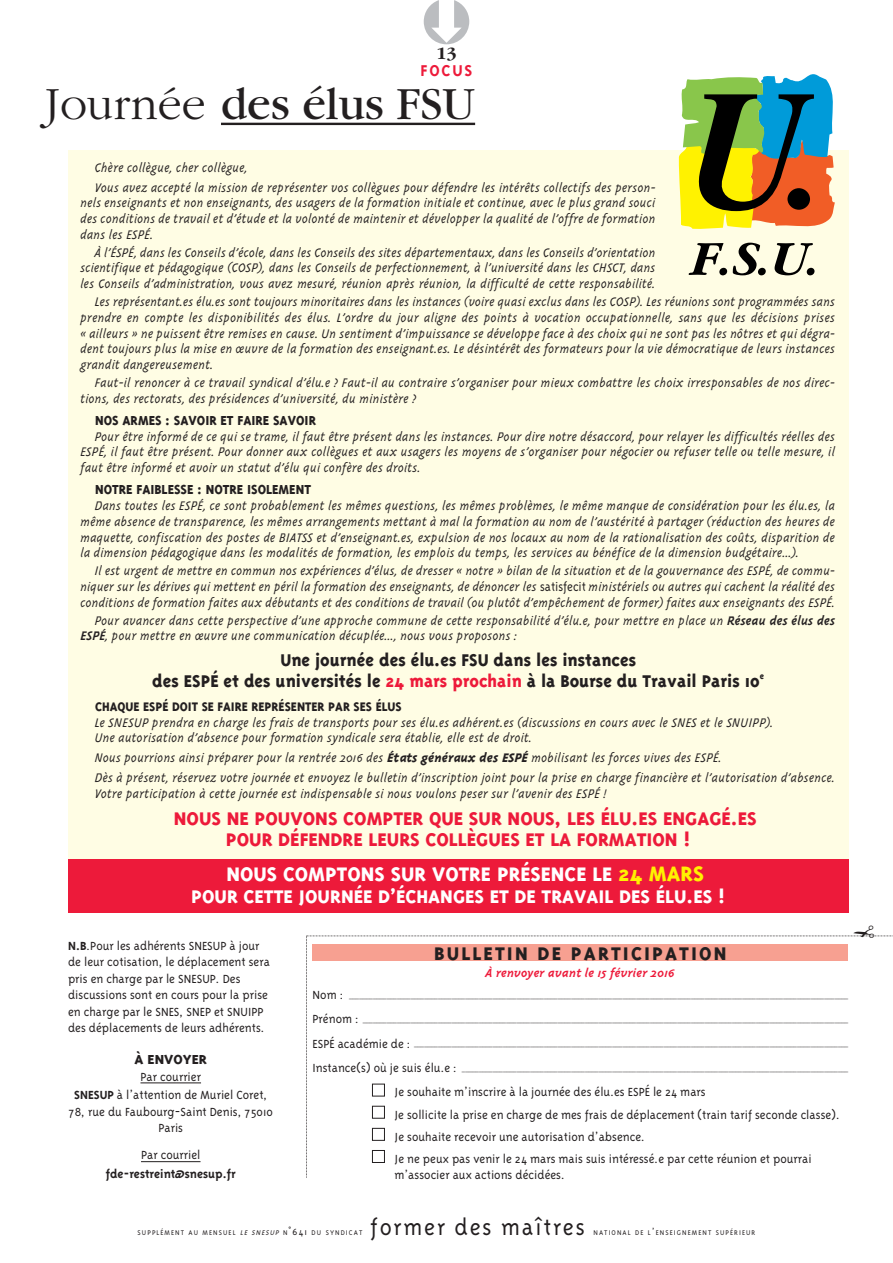
<style>
.page{position:relative;width:893px;height:1263px;background:#fff}
.page>*{position:absolute;margin:0;border:0;box-sizing:border-box;transform-origin:0 0}
.t1{font:48px "Garamond";color:#231f20}
.t2{font:300 25.5px "Triplex";letter-spacing:.07em;color:#231f20}
.t3{font:800 22.5px "Triplex";color:#fff}
.t4{font:800 21px/21px "Triplex";color:#ed1a3a}
.t5{font:800 21px "Triplex";color:#fff}
.t6{font:800 21px "Triplex";letter-spacing:.1em;color:#231f20}
.t7{font:800 19.5px/21px "Triplex";color:#231f20;text-align:center;scale:.95 1}
.t8{font:700 18px "Triplex";letter-spacing:.1em;color:#ed1a3a}
.t9{font:700 18px "Garamond";color:#231f20}
.t10{font:800 15px "Triplex";color:#231f20;scale:.95 1}
.t11{font:800 15px "Triplex";color:#231f20;scale:1.05 1}
.t12{font:italic 300 14.25px/15.8px "Triplex";color:#231f20;text-align:justify;scale:.95 1}
.t13{font:300 13.5px/16.5px "Triplex";color:#231f20}
.t14{font:700 13.5px/18.6px "Triplex";color:#231f20;text-align:center}
.t15{font:italic 700 13.5px "Triplex";color:#ed1a3a}
.t16{font:300 7.8px "Triplex";letter-spacing:.135em;color:#231f20}
.t17{font:300 6px "Triplex";color:#231f20}
.s1{font-weight:300}
.s2{font-style:normal}
.s3{font-weight:700}
.s4{color:#ed1a3a}
.s5{font-weight:800;font-style:normal}
.s6{font-weight:800}
.s7{font-size:24px;color:#fff200}
.s8{font-style:italic}
.s9{font-size:10.5px}
</style>
<div class="page">
<hr style="left:221px;top:123px;width:254px;height:2px;background:#231f20">
<div style="left:68px;top:150px;width:780px;height:709px;background:#fffde4"></div>
<div style="left:68px;top:859px;width:780px;height:53px;background:#ed1a3a"></div>
<hr style="left:140px;top:1082px;width:61px;height:1px;background:#231f20">
<hr style="left:141px;top:1161px;width:60px;height:1px;background:#231f20">
<svg style="left:679px;top:74px;width:156px;height:155px;background:#889255"></svg>
<div style="left:787px;top:188px;width:23px;height:22px;background:#000;border-radius:50%"></div>
<svg style="left:689px;top:243px;width:34px;height:32px"></svg>
<div style="left:719px;top:268px;width:8px;height:7px;background:#000;border-radius:50%"></div>
<svg style="left:733px;top:243px;width:27px;height:32px"></svg>
<div style="left:758px;top:268px;width:8px;height:7px;background:#000;border-radius:50%"></div>
<svg style="left:775px;top:243px;width:38px;height:32px"></svg>
<div style="left:807px;top:268px;width:7px;height:7px;background:#000;border-radius:50%"></div>
<svg style="left:306px;top:935px;width:587px;height:243px"></svg>
<p class="t9" style="left:436px;top:47px;width:22px">13</p>
<p class="t1" style="left:45px;top:87px;width:432px"><span class="s1">Journée</span> des élus FSU</p>
<p class="t12" style="left:95px;top:158px;width:592px;line-height:20px">Chère collègue, cher collègue,<br>Vous avez accepté la mission de représenter vos collègues pour défendre les intérêts collectifs des person-</p>
<p class="t12" style="left:81px;top:196px;width:607px">nels enseignants et non enseignants, des usagers de la formation initiale et continue, avec le plus grand souci des conditions de travail et d’étude et la volonté de maintenir et développer la qualité de l’offre de formation dans les ESPÉ.</p>
<p class="t12" style="left:81px;top:246px;width:607px;text-indent:14px">À l’ÉSPÉ, dans les Conseils d’école, dans les Conseils des sites départementaux, dans les Conseils d’orientation scientifique et pédagogique (COSP), dans les Conseils de perfectionnement, à l’université dans les CHSCT, dans les Conseils d’administration, vous avez mesuré, réunion après réunion, la difficulté de cette responsabilité.</p>
<p class="t12" style="left:81px;top:295px;width:796px;text-indent:14px">Les représentant.es élu.es sont toujours minoritaires dans les instances (voire quasi exclus dans les COSP). Les réunions sont programmées sans prendre en compte les disponibilités des élus. L’ordre du jour aligne des points à vocation occupationnelle, sans que les décisions prises « ailleurs » ne puissent être remises en cause. Un sentiment d’impuissance se développe face à des choix qui ne sont pas les nôtres et qui dégra&shy;dent toujours plus la mise en œuvre de la formation des enseignant.es. Le désintérêt des formateurs pour la vie démocratique de leurs instances grandit dangereusement.</p>
<p class="t12" style="left:81px;top:376px;width:796px;text-indent:14px">Faut-il renoncer à ce travail syndical d’élu.e ? Faut-il au contraire s’organiser pour mieux combattre les choix irresponsables de nos direc&shy;tions, des rectorats, des présidences d’université, du ministère ?</p>
<p class="t10" style="left:95px;top:415px;width:234px">NOS ARMES : SAVOIR ET FAIRE SAVOIR</p>
<p class="t12" style="left:81px;top:430px;width:796px;text-indent:14px">Pour être informé de ce qui se trame, il faut être présent dans les instances. Pour dire notre désaccord, pour relayer les difficultés réelles des ESPÉ, il faut être présent. Pour donner aux collègues et aux usagers les moyens de s’organiser pour négocier ou refuser telle ou telle mesure, il faut être informé et avoir un statut d’élu qui confère des droits.</p>
<p class="t10" style="left:95px;top:484px;width:229px">NOTRE FAIBLESSE : NOTRE ISOLEMENT</p>
<p class="t12" style="left:81px;top:499px;width:796px;text-indent:14px">Dans toutes les ESPÉ, ce sont probablement les mêmes questions, les mêmes problèmes, le même manque de considération pour les élu.es, la même absence de transparence, les mêmes arrangements mettant à mal la formation au nom de l’austérité à partager (réduction des heures de maquette, confiscation des postes de BIATSS et d’enseignant.es, expulsion de nos locaux au nom de la rationalisation des coûts, disparition de la dimension pédagogique dans les modalités de formation, les emplois du temps, les services au bénéfice de la dimension budgétaire...).</p>
<p class="t12" style="left:81px;top:564px;width:796px;text-indent:14px">Il est urgent de mettre en commun nos expériences d’élus, de dresser « notre » bilan de la situation et de la gouvernance des ESPÉ, de commu&shy;niquer sur les dérives qui mettent en péril la formation des enseignants, de dénoncer les <span class="s2">satisfecit</span> ministériels ou autres qui cachent la réalité des conditions de formation faites aux débutants et des conditions de travail (ou plutôt d’empêchement de former) faites aux enseignants des ESPÉ.</p>
<p class="t12" style="left:81px;top:613px;width:796px;text-indent:14px">Pour avancer dans cette perspective d’une approche commune de cette responsabilité d’élu.e, pour mettre en place un <span class="s3">Réseau des élus des<br>ESPÉ</span>, pour mettre en œuvre une communication décuplée…, nous vous proposons :</p>
<p class="t7" style="left:152px;top:651px;width:645px">Une journée des élu.es FSU dans les instances<br>des ESPÉ et des universités le <span class="s4">24 mars prochain</span> à la Bourse du Travail Paris 10<sup>e</sup></p>
<p class="t12" style="left:95px;top:700px;width:716px;text-align:left"><span class="s5">CHAQUE ESPÉ DOIT SE FAIRE REPRÉSENTER PAR SES ÉLUS<br></span>Le SNESUP prendra en charge les frais de transports pour ses élu.es adhérent.es (discussions en cours avec le SNES et le SNUIPP).<br>Une autorisation d’absence pour formation syndicale sera établie, elle est de droit.</p>
<p class="t12" style="left:95px;top:749px;width:781px;line-height:20px">Nous pourrions ainsi préparer pour la rentrée 2016 des <span class="s6">États généraux des ESPÉ</span> mobilisant les forces vives des ESPÉ.<br>Dès à présent, réservez votre journée et envoyez le bulletin d’inscription joint pour la prise en charge financière et l’autorisation d’absence.</p>
<p class="t12" style="left:95px;top:787px;width:541px">Votre participation à cette journée est indispensable si nous voulons peser sur l’avenir des ESPÉ !</p>
<p class="t4" style="left:226px;top:810px;width:532px;text-indent:-52px">NOUS NE POUVONS COMPTER QUE SUR NOUS, LES ÉLU.ES ENGAGÉ.ES<br>POUR DÉFENDRE LEURS COLLÈGUES ET LA FORMATION !</p>
<p class="t3" style="left:226px;top:866px;width:479px">NOUS COMPTONS SUR VOTRE PRÉSENCE LE <span class="s7">24 MARS</span></p>
<p class="t5" style="left:191px;top:889px;width:535px">POUR CETTE JOURNÉE D’ÉCHANGES ET DE TRAVAIL DES ÉLU.ES !</p>
<p class="t8" style="left:421px;top:63px;width:53px">FOCUS</p>
<p class="t13" style="left:68px;top:938px;width:203px"><span class="s3">N.B</span>.Pour les adhérents SNESUP à jour de leur cotisation, le déplacement sera pris en charge par le SNESUP. Des discussions sont en cours pour la prise en charge par le SNES, SNEP et SNUIPP des déplacements de leurs adhérents.</p>
<p class="t11" style="left:134px;top:1054px;width:71px">À ENVOYER</p>
<p class="t13" style="left:74px;top:1068px;width:195px;line-height:18.6px;text-align:center">Par courrier<br><span class="s3">SNESUP</span> à l’attention de Muriel Coret,</p>
<p class="t13" style="left:69px;top:1104px;width:206px;text-align:center">78, rue du Faubourg-Saint Denis, 75010<br>Paris</p>
<p class="t14" style="left:106px;top:1147px;width:131px"><span class="s1">Par courriel </span>fde-restreint@snesup.fr</p>
<p class="t6" style="left:434px;top:946px;width:294px">BULLETIN DE PARTICIPATION</p>
<p class="t15" style="left:486px;top:968px;width:191px">À renvoyer avant le 15 février 2016</p>
<p class="t13" style="left:313px;top:988px;width:32px">Nom :</p>
<p class="t17" style="left:349px;top:996px;width:501px">––––––––––––––––––––––––––––––––––––––––––––––––––––––––––––––––––––––––––––––––––––––––––––––––––––––––––––––––––––––––––––––––––––––––––––––––––</p>
<p class="t13" style="left:313px;top:1012px;width:48px">Prénom :</p>
<p class="t17" style="left:363px;top:1021px;width:487px">––––––––––––––––––––––––––––––––––––––––––––––––––––––––––––––––––––––––––––––––––––––––––––––––––––––––––––––––––––––––––––––––––––––––––––––</p>
<p class="t13" style="left:313px;top:1036px;width:100px">ESPÉ académie de :</p>
<p class="t17" style="left:414px;top:1045px;width:436px">–––––––––––––––––––––––––––––––––––––––––––––––––––––––––––––––––––––––––––––––––––––––––––––––––––––––––––––––––––––––––––––––</p>
<p class="t13" style="left:313px;top:1061px;width:146px">Instance(s) où je suis élu.e :</p>
<p class="t17" style="left:462px;top:1069px;width:388px">–––––––––––––––––––––––––––––––––––––––––––––––––––––––––––––––––––––––––––––––––––––––––––––––––––––––––––––––––</p>
<p class="t13" style="left:395px;top:1082px;width:447px;line-height:22.2px">Je souhaite m’inscrire à la journée des élu.es ESPÉ le 24 mars<br>Je sollicite la prise en charge de mes frais de déplacement (train tarif seconde classe).<br>Je souhaite recevoir une autorisation d’absence.<br>Je ne peux pas venir le 24 mars mais suis intéressé.e par cette réunion et pourrai</p>
<p class="t13" style="left:394px;top:1167px;width:172px">m’associer aux actions décidées.</p>
<p class="t16" style="left:138px;top:1230px;width:226px">SUPPLÉMENT AU MENSUEL <span class="s8">LE SNESUP</span> N<span class="s9">˚641</span> DU SYNDICAT</p>
<p class="t2" style="left:370px;top:1218px;width:216px">former des maîtres</p>
<p class="t16" style="left:593px;top:1230px;width:163px">NATIONAL DE L<span class="s9">’</span>ENSEIGNEMENT SUPÉRIEUR</p>
</div>
